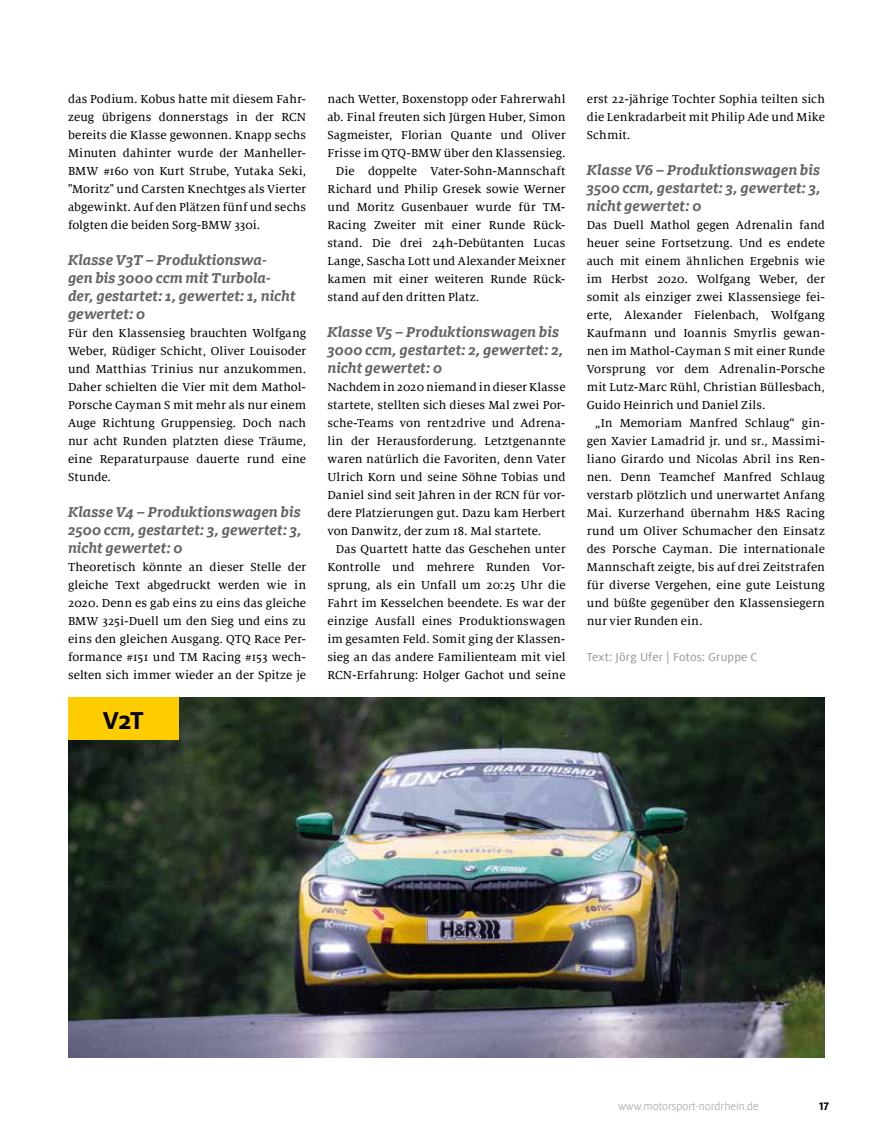
<style>
.page{position:relative;width:893px;height:1127px;background:#fff}
.page>*{position:absolute;margin:0;border:0;box-sizing:border-box;transform-origin:0 0}
.t1{font:700 27px "Milofor ADAC";color:#000}
.t2{font:italic 700 15.75px/18px "Milo Slabfor ADAC";letter-spacing:.005em;color:#646363}
.t3{font:12.75px/18px "Milo Seriffor ADAC Text";letter-spacing:.005em;color:#000;text-align:justify}
.t4{font:12.75px "Milofor ADAC Text";letter-spacing:.005em;color:#9d9d9c}
.t5{font:300 12px "Milofor ADAC";color:#9d9d9c}
.t6{font:700 12px "Milofor ADAC";color:#000}
</style>
<div class="page">
<img style="left:68px;top:697px;width:757px;height:360px">
<div style="left:68px;top:697px;width:111px;height:43px;background:#fc0"></div>
<p class="t3" style="left:68px;top:90px;width:240px">das Podium. Kobus hatte mit diesem Fahr&shy;zeug übrigens donnerstags in der RCN bereits die Klasse gewonnen. Knapp sechs Minuten dahinter wurde der Manheller-BMW #160 von Kurt Strube, Yutaka Seki, "Moritz" und Carsten Knechtges als Vierter abgewinkt. Auf den Plätzen fünf und sechs folgten die beiden Sorg-BMW 330i.</p>
<p class="t2" style="left:68px;top:250px;width:229px">Klasse V3T – Produktionswa&shy;gen bis 3000 ccm mit Turbola&shy;der, gestartet: 1, gewertet: 1, nicht gewertet: 0</p>
<p class="t3" style="left:68px;top:324px;width:240px">Für den Klassensieg brauchten Wolfgang Weber, Rüdiger Schicht, Oliver Louisoder und Matthias Trinius nur anzukommen.<br>Daher schielten die Vier mit dem Mathol-Porsche Cayman S mit mehr als nur einem Auge Richtung Gruppensieg. Doch nach nur acht Runden platzten diese Träume, eine Reparaturpause dauerte rund eine Stunde.</p>
<p class="t2" style="left:68px;top:502px;width:235px;text-align:justify">Klasse V4 – Produktionswagen bis 2500 ccm, gestartet: 3, gewertet: 3, nicht gewertet: 0</p>
<p class="t3" style="left:68px;top:558px;width:240px">Theoretisch könnte an dieser Stelle der gleiche Text abgedruckt werden wie in 2020. Denn es gab eins zu eins das gleiche BMW 325i-Duell um den Sieg und eins zu eins den gleichen Ausgang. QTQ Race Per&shy;formance #151 und TM Racing #153 wech&shy;selten sich immer wieder an der Spitze je</p>
<h1 class="t1" style="left:103px;top:705px;width:43px">V2T</h1>
<p class="t3" style="left:327px;top:90px;width:240px">nach Wetter, Boxenstopp oder Fahrerwahl</p>
<p class="t3" style="left:327px;top:108px;width:240px">ab. Final freuten sich Jürgen Huber, Simon</p>
<p class="t3" style="left:327px;top:126px;width:240px">Sagmeister, Florian Quante und Oliver</p>
<p class="t3" style="left:327px;top:144px;width:240px">Frisse im QTQ-BMW über den Klassensieg.</p>
<p class="t3" style="left:336px;top:162px;width:231px">Die doppelte Vater-Sohn-Mannschaft</p>
<p class="t3" style="left:327px;top:180px;width:240px">Richard und Philip Gresek sowie Werner</p>
<p class="t3" style="left:327px;top:198px;width:240px">und Moritz Gusenbauer wurde für TM-</p>
<p class="t3" style="left:327px;top:216px;width:240px">Racing Zweiter mit einer Runde Rück-</p>
<p class="t3" style="left:327px;top:234px;width:240px">stand. Die drei 24h-Debütanten Lucas</p>
<p class="t3" style="left:327px;top:252px;width:240px">Lange, Sascha Lott und Alexander Meixner</p>
<p class="t3" style="left:327px;top:270px;width:240px">kamen mit einer weiteren Runde Rück-</p>
<p class="t3" style="left:327px;top:288px;width:153px">stand auf den dritten Platz.</p>
<p class="t2" style="left:327px;top:322px;width:237px">Klasse V5 – Produktionswagen bis<br>3000 ccm, gestartet: 2, gewertet: 2, nicht gewertet: 0</p>
<p class="t3" style="left:327px;top:378px;width:240px">Nachdem in 2020 niemand in dieser Klasse startete, stellten sich dieses Mal zwei Por&shy;sche-Teams von rent2drive und Adrena&shy;lin der Herausforderung. Letztgenannte waren natürlich die Favoriten, denn Vater Ulrich Korn und seine Söhne Tobias und Daniel sind seit Jahren in der RCN für vor&shy;dere Platzierungen gut. Dazu kam Herbert von Danwitz, der zum 18. Mal startete.</p>
<p class="t3" style="left:327px;top:540px;width:240px;text-indent:8px">Das Quartett hatte das Geschehen unter Kontrolle und mehrere Runden Vor&shy;sprung, als ein Unfall um 20:25 Uhr die Fahrt im Kesselchen beendete. Es war der einzige Ausfall eines Produktionswagen im gesamten Feld. Somit ging der Klassen&shy;sieg an das andere Familienteam mit viel RCN-Erfahrung: Holger Gachot und seine</p>
<p class="t3" style="left:587px;top:90px;width:240px">erst 22-jährige Tochter Sophia teilten sich die Lenkradarbeit mit Philip Ade und Mike Schmit.</p>
<p class="t2" style="left:587px;top:160px;width:235px;text-align:justify">Klasse V6 – Produktionswagen bis 3500 ccm, gestartet: 3, gewertet: 3, nicht gewertet: 0</p>
<p class="t3" style="left:587px;top:216px;width:240px">Das Duell Mathol gegen Adrenalin fand heuer seine Fortsetzung. Und es endete auch mit einem ähnlichen Ergebnis wie im Herbst 2020. Wolfgang Weber, der somit als einziger zwei Klassensiege fei&shy;erte, Alexander Fielenbach, Wolfgang Kaufmann und Ioannis Smyrlis gewan&shy;nen im Mathol-Cayman S mit einer Runde Vorsprung vor dem Adrenalin-Porsche mit Lutz-Marc Rühl, Christian Büllesbach, Guido Heinrich und Daniel Zils.</p>
<p class="t3" style="left:587px;top:414px;width:240px;text-indent:8px">„In Memoriam Manfred Schlaug“ gin&shy;gen Xavier Lamadrid jr. und sr., Massimi&shy;liano Girardo und Nicolas Abril ins Ren&shy;nen. Denn Teamchef Manfred Schlaug verstarb plötzlich und unerwartet Anfang Mai. Kurzerhand übernahm H&amp;S Racing rund um Oliver Schumacher den Einsatz des Porsche Cayman. Die internationale Mannschaft zeigte, bis auf drei Zeitstrafen für diverse Vergehen, eine gute Leistung und büßte gegenüber den Klassensiegern nur vier Runden ein.</p>
<p class="t4" style="left:587px;top:650px;width:172px">Text: Jörg Ufer | Fotos: Gruppe C</p>
<p class="t5" style="left:618px;top:1099px;width:142px">www.motorsport-nordrhein.de</p>
<p class="t6" style="left:819px;top:1099px;width:12px">17</p>
</div>
